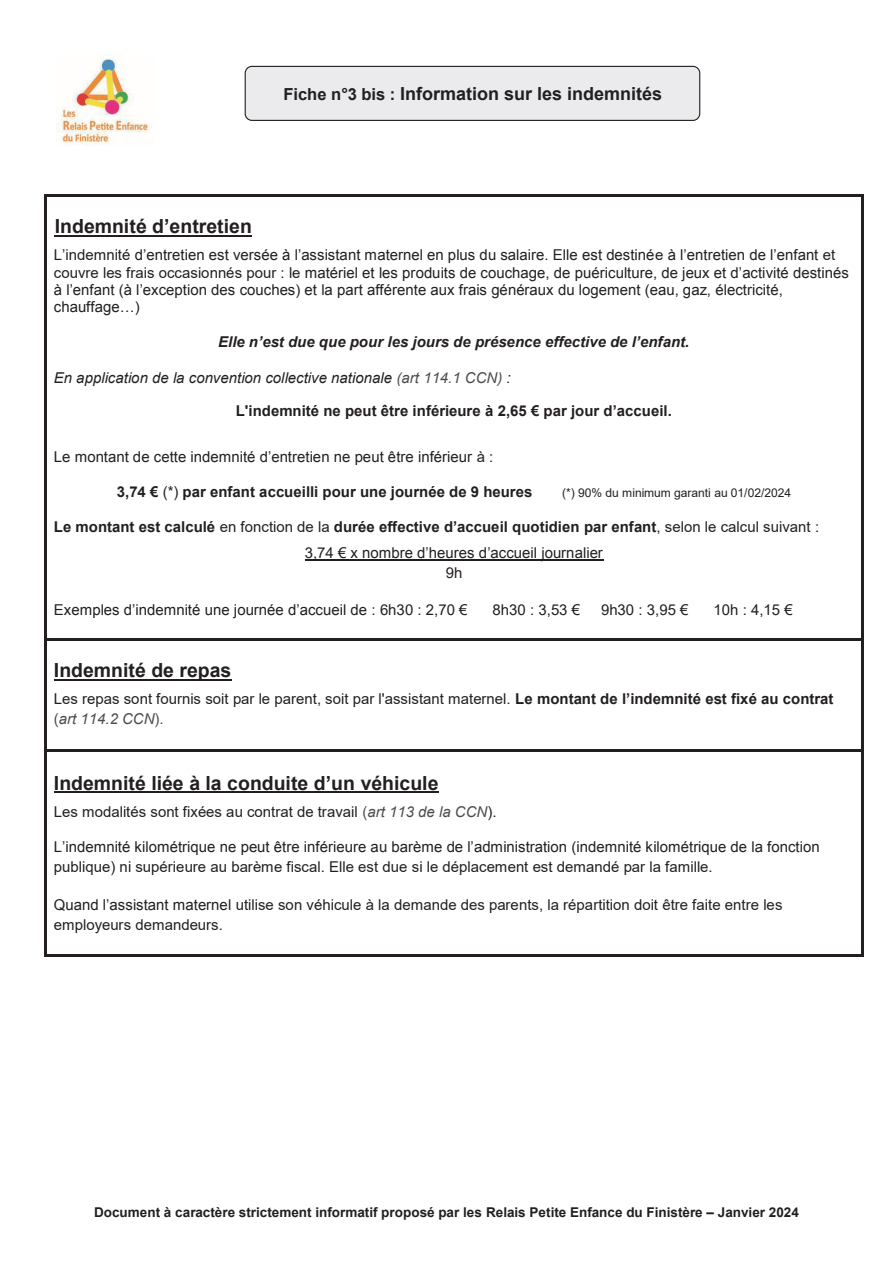
<style>
.page{position:relative;width:893px;height:1263px;background:#fff}
.page>*{position:absolute;margin:0;border:0;box-sizing:border-box;transform-origin:0 0}
.t1{font:700 19.5px "Arial";color:#231f20}
.t2{font:700 19.5px "Arial";color:#231f20}
.t3{font:700 18px "Arial";color:#231f20}
.t4{font:15px/26.2px "Arial";color:#231f20}
.t5{font:15px/17.2px "Arial";color:#231f20}
.t6{font:700 15px "Arial";color:#231f20}
.t7{font:italic 15px "Arial";color:#231f20}
.t8{font:italic 700 15px "Arial";color:#231f20}
.t9{font:700 13.5px "Arial";color:#231f20}
.t10{font:12px "Arial";letter-spacing:-.005em;color:#231f20}
.s1{font-size:16.5px}
.s2{font-style:inherit}
.s3{color:#4b4c4d}
.s4{font-weight:400}
.s5{font-weight:700}
.s6{font-style:italic;color:#4b4c4d}
</style>
<div class="page">
<img style="left:56px;top:58px;width:96px;height:86px">
<hr style="left:55px;top:235px;width:197px;height:2px;background:#231f20">
<svg style="left:305px;top:559px;width:29px;height:1px"></svg>
<hr style="left:334px;top:559px;width:269px;height:1px;background:#231f20">
<hr style="left:47px;top:194px;width:814px;height:3px;background:#231f20">
<hr style="left:45px;top:197px;width:2px;height:442px;background:#231f20">
<hr style="left:861px;top:197px;width:2px;height:442px;background:#231f20">
<hr style="left:54px;top:679px;width:178px;height:2px;background:#231f20">
<hr style="left:47px;top:639px;width:814px;height:2px;background:#231f20">
<hr style="left:45px;top:641px;width:2px;height:109px;background:#231f20">
<hr style="left:861px;top:641px;width:2px;height:109px;background:#231f20">
<hr style="left:54px;top:791px;width:385px;height:2px;background:#231f20">
<hr style="left:47px;top:750px;width:814px;height:2px;background:#231f20">
<hr style="left:45px;top:752px;width:2px;height:203px;background:#231f20">
<hr style="left:47px;top:955px;width:814px;height:2px;background:#231f20">
<hr style="left:861px;top:752px;width:2px;height:203px;background:#231f20">
<div style="left:245px;top:66px;width:455px;height:55px;background:#ebebed;border:1px solid #231f20;border-radius:7px"></div>
<p class="t3" style="left:283px;top:81px;width:380px"><span class="s1">Fiche n°3 bis :</span> Information sur les indemnités</p>
<h1 class="t1" style="left:55px;top:213px;width:199px">Indemnité d’entretien</h1>
<p class="t5" style="left:54px;top:247px;width:796px">L’<span class="s2">indemnité</span> d’entretien est versée à l’assistant maternel en plus du salaire. Elle est destiné<span class="s2">e</span> à l’entretien de l’enfant <span class="s2">et couvre les frais occasionnés pour : le</span> matériel et les produits de couchage, de puériculture, de jeux et d’activité destinés à l’enfant (à l’exception des couches) et la part afférente aux frais généraux du logement (eau, gaz, électricité, chauffage…)</p>
<p class="t8" style="left:218px;top:332px;width:472px"><span class="s2">Elle</span> n’est due que po<span class="s2">ur les jours de prése</span>nce effective de l’enfant.</p>
<p class="t7" style="left:54px;top:368px;width:458px">En application de la convention collective nationale <span class="s3">(art 114.1 CCN)</span> :</p>
<p class="t6" style="left:236px;top:400px;width:438px">L'indemnité ne peut être inférieure à 2,65 <span class="s2">€ par jour d’accueil</span>.</p>
<p class="t5" style="left:54px;top:448px;width:441px"><span class="s2">L</span>e montant de cette indemnité d’entretien ne peut être inférieur <span class="s2">à :</span></p>
<p class="t6" style="left:117px;top:481px;width:417px">3,74 <span class="s2">€</span> <span class="s4">(*)</span> par enfant accueilli pour une journée de 9 heures</p>
<p class="t10" style="left:562px;top:484px;width:231px">(*) 90% du minimum garanti au 01/02/2024</p>
<p class="t4" style="left:305px;top:513px;width:516px;text-indent:-251px"><span class="s5">Le montant est calculé</span> en fonction de la <span class="s5">durée effective d’accueil quotidien</span> <span class="s5">par enfant</span>, selon le calcul suivant :<br>3,74 <span class="s2">€ x nombre d’heures d’accueil journalier</span></p>
<p class="t4" style="left:446px;top:559px;width:18px">9h</p>
<p class="t5" style="left:54px;top:602px;width:415px">Exemples d’indemnité une journée d’accueil de <span class="s2">: 6h30 : 2,70</span> €</p>
<p class="t4" style="left:492px;top:597px;width:89px">8h30 : 3,53 <span class="s2">€</span></p>
<p class="t4" style="left:601px;top:597px;width:89px">9h30 : 3,95 <span class="s2">€</span></p>
<p class="t4" style="left:714px;top:597px;width:81px">10h : 4,15 <span class="s2">€</span></p>
<h1 class="t2" style="left:54px;top:656px;width:179px">Indemnité de repas</h1>
<p class="t4" style="left:54px;top:689px;width:781px;line-height:19.8px">Les repas sont fournis soit par le parent, soit par l'assistant maternel. <span class="s5">Le montant de</span> <span class="s5">l’indemnité</span> <span class="s5">est fixé au contrat </span><span class="s3">(</span><span class="s6">art 114.2 CCN</span><span class="s3">).</span></p>
<h1 class="t1" style="left:54px;top:770px;width:386px">Indemnité liée à la conduite d’un véhicule</h1>
<p class="t4" style="left:54px;top:798px;width:444px">Les modalités sont fixées au contrat de travail <span class="s3">(</span><span class="s6">art 113 de la CCN</span>).</p>
<p class="t5" style="left:54px;top:838px;width:767px">L’indemnité kilométrique ne peut être inférieure au barème de l’administration (indemnité kilométrique de la fonction</p>
<p class="t4" style="left:54px;top:853px;width:660px">publique) ni supérieure au barème fiscal. Elle est due si le déplacement est demandé par la famille.</p>
<p class="t4" style="left:54px;top:894px;width:730px;line-height:20px"><span class="s2">Quand l’assistant maternel</span> utilise son véhicule à la demande des parents, la répartition doit être faite entre les employeurs demandeurs.</p>
<p class="t9" style="left:94px;top:1203px;width:706px">Document à caractère strictement informatif proposé par les Relais Petite Enfance du Finistère <span class="s2">–</span> Janvier 2024</p>
</div>
